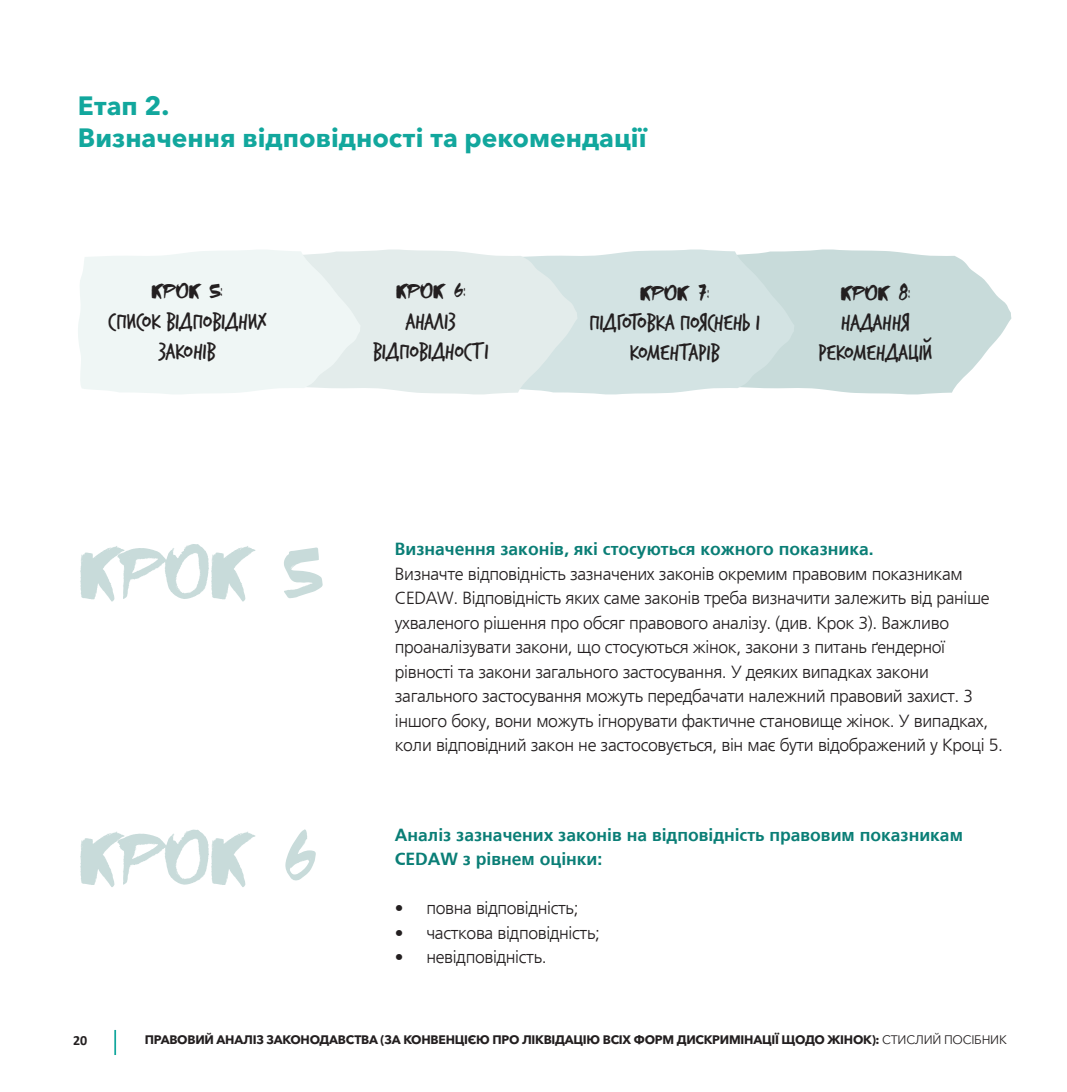
<style>
.page{position:relative;width:1067px;height:1092px;background:#fff}
.page>*{position:absolute;margin:0;border:0;box-sizing:border-box;transform-origin:0 0}
.t1{font:74.02px "Abys";color:#c8dbda}
.t2{font:700 26.25px "Avenir Next Cyr";color:#12a79d}
.t3{font:24.5px/29.8px "Verveine Corp";letter-spacing:-.03em;color:#231f20;text-align:center}
.t4{font:21px "Abys";color:#231f20}
.t5{font:300 17.5px/24.5px "Frutiger LTCYR";letter-spacing:-.02em;color:#231f20}
.t6{font:700 17.5px/24.5px "Frutiger LTCYR";color:#0a7e76}
.t7{font:700 14px "Calibri";color:#231f20}
.t8{font:700 12.25px "Avenir Next Cyr";letter-spacing:-.02em;color:#231f20}
.s1{font-weight:400}
</style>
<div class="page">
<hr style="left:114px;top:1029px;width:2px;height:25px;background:#12a79d">
<svg style="left:78px;top:249px;width:933px;height:145px"></svg>
<p class="t2" style="left:78px;top:90px;width:93px">Етап 2.</p>
<p class="t2" style="left:78px;top:121px;width:570px">Визначення відповідності та рекомендації</p>
<p class="t4" style="left:151px;top:279px;width:73px">KPOK 5:</p>
<p class="t3" style="left:108px;top:306px;width:160px">СПИСОК ВІДПОВІДНИХ<br>ЗАКОНІВ</p>
<p class="t4" style="left:396px;top:279px;width:71px">KPOK 6:</p>
<p class="t3" style="left:372px;top:306px;width:118px">АНАЛІЗ<br>ВІДПОВІДНОСТІ</p>
<p class="t4" style="left:639px;top:280px;width:71px">KPOK 7:</p>
<p class="t3" style="left:588px;top:308px;width:173px">ПІДГОТОВКА ПОЯСНЕНЬ І<br>КОМЕНТАРІВ</p>
<p class="t4" style="left:840px;top:280px;width:71px">KPOK 8:</p>
<p class="t3" style="left:818px;top:308px;width:116px">НАДАННЯ<br>РЕКОМЕНДАЦІЙ</p>
<p class="t1" style="left:78px;top:530px;width:246px">KPOK 5</p>
<p class="t1" style="left:78px;top:815px;width:241px">KPOK 6</p>
<p class="t6" style="left:395px;top:537px;width:480px">Визначення законів, які стосуються кожного показника.</p>
<p class="t5" style="left:395px;top:561px;width:609px">Визначте відповідність зазначених законів окремим правовим показникам CEDAW. Відповідність яких саме законів треба визначити залежить від раніше ухваленого рішення про обсяг правового аналізу. (див. Крок 3). Важливо проаналізувати закони, що стосуються жінок, закони з питань ґендерної рівності та закони загального застосування. У деяких випадках закони загального застосування можуть передбачати належний правовий захист. З іншого боку, вони можуть ігнорувати фактичне становище жінок. У випадках, коли відповідний закон не застосовується, він має бути відображений у Кроці 5.</p>
<p class="t6" style="left:395px;top:822px;width:569px">Аналіз зазначених законів на відповідність правовим показникам<br>CEDAW з рівнем оцінки:</p>
<p class="t5" style="left:395px;top:896px;width:185px">• повна відповідність;</p>
<p class="t5" style="left:395px;top:920px;width:207px">• часткова відповідність;</p>
<p class="t5" style="left:395px;top:945px;width:153px">• невідповідність.</p>
<p class="t7" style="left:73px;top:1031px;width:16px">20</p>
<p class="t8" style="left:145px;top:1032px;width:863px">ПРАВОВИЙ АНАЛІЗ ЗАКОНОДАВСТВА (ЗА КОНВЕНЦІЄЮ ПРО ЛІКВІДАЦІЮ ВСІХ ФОРМ ДИСКРИМІНАЦІЇ ЩОДО ЖІНОК): <span class="s1">СТИСЛИЙ ПОСІБНИК</span></p>
</div>
